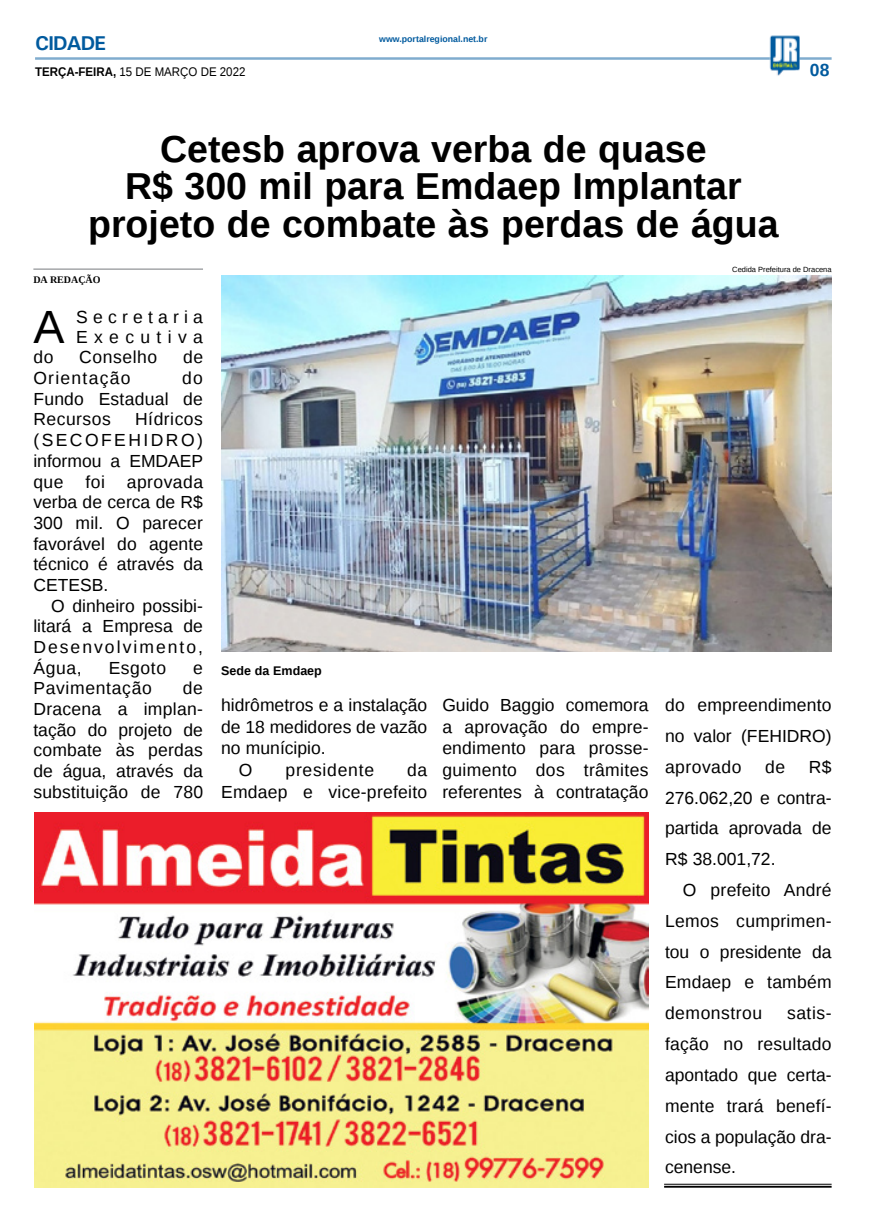
<style>
.page{position:relative;width:869px;height:1223px;background:#fff}
.page>*{position:absolute;margin:0;border:0;box-sizing:border-box;transform-origin:0 0}
.MATÉRIA{font:46.62px "Liberation Sans";color:#000}
.TÍTULO{font:700 37.5px "Liberation Sans";color:#000}
.TITULO_PG{font:700 20px "Univers";letter-spacing:-.04em;color:#005a9e}
.MATÉRIA-2{font:17.5px/20.6px "Liberation Sans";letter-spacing:.01em;color:#000;text-align:justify}
.MATÉRIA-3{font:17.5px/20px "Liberation Sans";letter-spacing:.3em;color:#000}
.MATÉRIA-4{font:17.5px "Liberation Sans";letter-spacing:.04em;color:#000}
.MATÉRIA-5{font:17.5px "Liberation Sans";letter-spacing:.07em;color:#000}
.MATÉRIA-6{font:17.5px "Liberation Sans";letter-spacing:.045em;color:#000}
.MATÉRIA-7{font:17.5px "Liberation Sans";letter-spacing:.03em;color:#000}
.TÍTULO-2{font:700 17.5px "Liberation Sans";color:#005a9e}
.DATA_PG{font:12.5px "Liberation Sans";color:#000;scale:.92 1}
.LEGENDA{font:700 12.5px "Liberation Sans";color:#000}
.CRÉDITO_NOME{font:700 10px "Liberation Serif";color:#000}
.DATA_PG-2{font:700 8.75px "Liberation Sans";color:#005a9e}
.CRÉDITO_FOTO{font:7.5px "Liberation Sans";color:#000}
.s1{font-weight:700}
</style>
<div class="page">
<hr style="left:35px;top:57px;width:796px;height:3px;background:#005a9e">
<img style="left:769px;top:36px;width:30px;height:40px">
<img style="left:35px;top:812px;width:613px;height:375px">
<hr style="left:663px;top:1183px;width:168px;height:1px;background:#000">
<hr style="left:663px;top:1185px;width:168px;height:2px;background:#000">
<img style="left:221px;top:276px;width:610px;height:375px">
<hr style="left:33px;top:268px;width:170px;height:2px;background:#939598">
<p class="TITULO_PG" style="left:35px;top:31px;width:72px">CIDADE</p>
<p class="DATA_PG" style="left:35px;top:65px;width:230px"><span class="s1">TERÇA-FEIRA,</span> 15 DE MARÇO DE 2022</p>
<p class="DATA_PG-2" style="left:379px;top:33px;width:110px">www.portalregional.net.br</p>
<p class="TÍTULO-2" style="left:809px;top:58px;width:21px">08</p>
<p class="TÍTULO" style="left:160px;top:123px;width:548px">Cetesb aprova verba de quase</p>
<p class="TÍTULO" style="left:125px;top:161px;width:617px">R$ 300 mil para Emdaep Implantar</p>
<p class="TÍTULO" style="left:88px;top:198px;width:691px">projeto de combate às perdas de água</p>
<p class="CRÉDITO_NOME" style="left:33px;top:272px;width:69px">DA REDAÇÃO</p>
<p class="MATÉRIA" style="left:33px;top:300px;width:33px">A</p>
<p class="MATÉRIA-3" style="left:76px;top:307px;width:128px">Secretaria<br>Executiva</p>
<p class="MATÉRIA-2" style="left:33px;top:348px;width:22px">do</p>
<p class="MATÉRIA-7" style="left:79px;top:347px;width:79px">Conselho</p>
<p class="MATÉRIA-2" style="left:183px;top:348px;width:22px">de</p>
<p class="MATÉRIA-5" style="left:33px;top:368px;width:98px">Orientação</p>
<p class="CRÉDITO_FOTO" style="left:732px;top:265px;width:101px">Cedida Prefeitura de Dracena</p>
<p class="MATÉRIA-2" style="left:33px;top:368px;width:171px;text-indent:149px">do Fundo Estadual de Recursos</p>
<p class="MATÉRIA-2" style="left:33px;top:410px;width:171px;text-indent:102px">Hídricos (SECOFEHIDRO) informou a EMDAEP que</p>
<p class="MATÉRIA-2" style="left:33px;top:472px;width:171px;text-indent:93px">aprovada verba de cerca de R$ 300 mil. O parecer favorável do agente técnico é através da CETESB.</p>
<p class="MATÉRIA-2" style="left:33px;top:596px;width:171px;text-indent:18px">O dinheiro possibi&shy;litará a Empresa de Desenvolvimento, Água,</p>
<p class="MATÉRIA-2" style="left:85px;top:472px;width:21px">foi</p>
<p class="MATÉRIA-2" style="left:109px;top:658px;width:59px">Esgoto</p>
<p class="MATÉRIA-2" style="left:193px;top:658px;width:11px">e</p>
<p class="MATÉRIA-4" style="left:33px;top:678px;width:120px">Pavimentação</p>
<p class="LEGENDA" style="left:221px;top:662px;width:102px">Sede da Emdaep</p>
<p class="MATÉRIA-2" style="left:33px;top:678px;width:171px;text-indent:149px">de Dracena a implan&shy;tação do projeto de combate às perdas de água, através da substituição de 780</p>
<p class="MATÉRIA-2" style="left:221px;top:695px;width:208px;line-height:21.6px">hidrômetros e a instalação de 18 medidores de vazão no munícipio.</p>
<p class="MATÉRIA-2" style="left:239px;top:760px;width:15px">O</p>
<p class="MATÉRIA-6" style="left:285px;top:760px;width:90px">presidente</p>
<p class="MATÉRIA-2" style="left:442px;top:695px;width:208px;line-height:21.6px">Guido Baggio comemora a aprovação do empre&shy;endimento para prosse&shy;guimento dos trâmites referentes à contratação</p>
<p class="MATÉRIA-2" style="left:664px;top:690px;width:168px;line-height:30.8px">do empreendimento no valor (FEHIDRO) aprovado</p>
<p class="MATÉRIA-2" style="left:664px;top:752px;width:168px;line-height:30.8px;text-indent:143px">R$ 276.062,20 e contra&shy;partida aprovada de R$ 38.001,72.</p>
<p class="MATÉRIA-2" style="left:664px;top:875px;width:168px;line-height:30.8px;text-indent:18px">O prefeito André Lemos cumprimen&shy;tou o presidente da Emdaep e também demonstrou</p>
<p class="MATÉRIA-2" style="left:764px;top:757px;width:21px">de</p>
<p class="MATÉRIA-2" style="left:221px;top:760px;width:208px;line-height:21.6px;text-align:right">da<br>Emdaep e vice-prefeito</p>
<p class="MATÉRIA-2" style="left:664px;top:998px;width:168px;line-height:30.8px;text-indent:122px">satis&shy;fação no resultado apontado que certa&shy;mente trará benefí&shy;cios a população dra&shy;cenense.</p>
</div>
